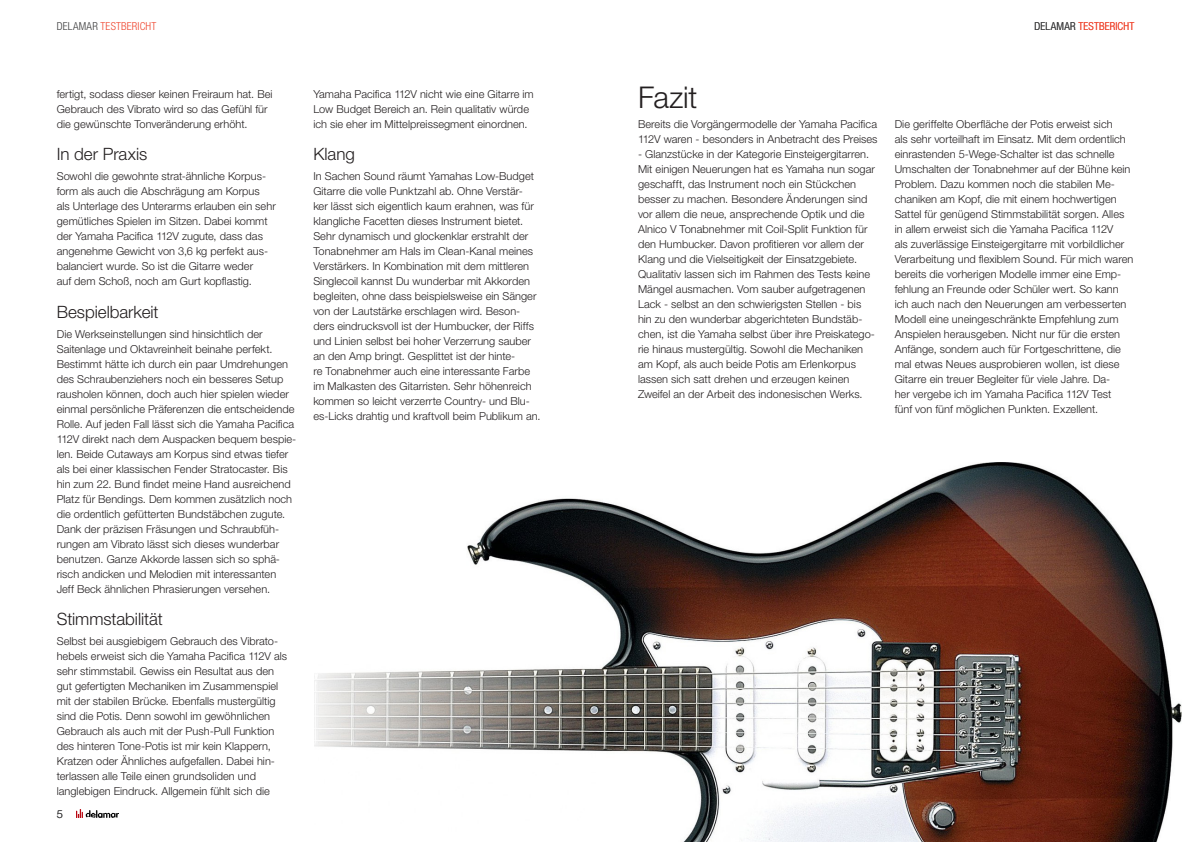
<style>
.page{position:relative;width:1191px;height:842px;background:#fff}
.page>*{position:absolute;margin:0;border:0;box-sizing:border-box;transform-origin:0 0}
.t1{font:300 30px "Helvetica Neue LT Std";letter-spacing:-.01em;color:#231f20}
.t2{font:300 17px "Helvetica Neue LT Std";letter-spacing:-.005em;color:#231f20}
.t3{font:300 11px/15px "Helvetica Neue LT Std";letter-spacing:.005em;color:#231f20}
.t4{font:300 condensed 11px "Helvetica Neue LT Std";letter-spacing:.015em;color:#ef452e}
.t5{font:300 11px "Helvetica Neue LT Std";color:#3e3e3f}
.s1{color:#3e3e3f}
</style>
<div class="page">
<img style="left:77px;top:810px;width:41px;height:7px">
<img style="left:315px;top:462px;width:866px;height:380px">
<p class="t4" style="left:57px;top:20px;width:101px"><span class="s1">DELAMAR</span> TESTBERICHT</p>
<p class="t4" style="left:1034px;top:20px;width:101px"><span class="s1">DELAMAR</span> TESTBERICHT</p>
<p class="t3" style="left:57px;top:86px;width:217px">fertigt, sodass dieser keinen Freiraum hat. Bei<br>Gebrauch des Vibrato wird so das Gefühl für die gewünschte Tonveränderung erhöht.</p>
<h3 class="t2" style="left:57px;top:144px;width:92px">In der Praxis</h3>
<p class="t3" style="left:57px;top:168px;width:221px">Sowohl die gewohnte strat-ähnliche Korpus&shy;form als auch die Abschrägung am Korpus<br>als Unterlage des Unterarms erlauben ein sehr gemütliches Spielen im Sitzen. Dabei kommt der Yamaha Pacifica 112V zugute, dass das angenehme Gewicht von 3,6 kg perfekt aus&shy;balanciert wurde. So ist die Gitarre weder<br>auf dem Schoß, noch am Gurt kopflastig.</p>
<h3 class="t2" style="left:57px;top:301px;width:103px">Bespielbarkeit</h3>
<p class="t3" style="left:57px;top:326px;width:241px">Die Werkseinstellungen sind hinsichtlich der Saitenlage und Oktavreinheit beinahe perfekt.<br>Bestimmt hätte ich durch ein paar Umdrehungen des Schraubenziehers noch ein besseres Setup rausholen können, doch auch hier spielen wieder einmal persönliche Präferenzen die entscheidende Rolle. Auf jeden Fall lässt sich die Yamaha Pacifica 112V direkt nach dem Auspacken bequem bespie&shy;len. Beide Cutaways am Korpus sind etwas tiefer als bei einer klassischen Fender Stratocaster. Bis hin zum 22. Bund findet meine Hand ausreichend Platz für Bendings. Dem kommen zusätzlich noch die ordentlich gefütterten Bundstäbchen zugute.<br>Dank der präzisen Fräsungen und Schraubfüh&shy;rungen am Vibrato lässt sich dieses wunderbar benutzen. Ganze Akkorde lassen sich so sphä&shy;risch andicken und Melodien mit interessanten Jeff Beck ähnlichen Phrasierungen versehen.</p>
<h3 class="t2" style="left:57px;top:609px;width:107px">Stimmstabilität</h3>
<p class="t3" style="left:57px;top:633px;width:232px">Selbst bei ausgiebigem Gebrauch des Vibrato&shy;hebels erweist sich die Yamaha Pacifica 112V als sehr stimmstabil. Gewiss ein Resultat aus den gut gefertigten Mechaniken im Zusammenspiel mit der stabilen Brücke. Ebenfalls mustergültig sind die Potis. Denn sowohl im gewöhnlichen Gebrauch als auch mit der Push-Pull Funktion des hinteren Tone-Potis ist mir kein Klappern, Kratzen oder Ähnliches aufgefallen. Dabei hin&shy;terlassen alle Teile einen grundsoliden und langlebigen Eindruck. Allgemein fühlt sich die</p>
<p class="t5" style="left:57px;top:807px;width:8px">5</p>
<p class="t3" style="left:313px;top:86px;width:222px">Yamaha Pacifica 112V nicht wie eine Gitarre im<br>Low Budget Bereich an. Rein qualitativ würde ich sie eher im Mittelpreissegment einordnen.</p>
<h3 class="t2" style="left:313px;top:144px;width:43px">Klang</h3>
<p class="t3" style="left:313px;top:168px;width:229px">In Sachen Sound räumt Yamahas Low-Budget Gitarre die volle Punktzahl ab. Ohne Verstär-<br>ker lässt sich eigentlich kaum erahnen, was für klangliche Facetten dieses Instrument bietet.<br>Sehr dynamisch und glockenklar erstrahlt der Tonabnehmer am Hals im Clean-Kanal meines Verstärkers. In Kombination mit dem mittleren Singlecoil kannst Du wunderbar mit Akkorden begleiten, ohne dass beispielsweise ein Sänger von der Lautstärke erschlagen wird. Beson&shy;ders eindrucksvoll ist der Humbucker, der Riffs und Linien selbst bei hoher Verzerrung sauber an den Amp bringt. Gesplittet ist der hinte-<br>re Tonabnehmer auch eine interessante Farbe im Malkasten des Gitarristen. Sehr höhenreich kommen so leicht verzerrte Country- und Blu&shy;es-Licks drahtig und kraftvoll beim Publikum an.</p>
<h2 class="t1" style="left:638px;top:78px;width:61px">Fazit</h2>
<p class="t3" style="left:638px;top:116px;width:241px">Bereits die Vorgängermodelle der Yamaha Pacifica<br>112V waren - besonders in Anbetracht des Preises</p>
<p class="t3" style="left:638px;top:146px;width:238px">- Glanzstücke in der Kategorie Einsteigergitarren.<br>Mit einigen Neuerungen hat es Yamaha nun sogar geschafft, das Instrument noch ein Stückchen besser zu machen. Besondere Änderungen sind vor allem die neue, ansprechende Optik und die Alnico V Tonabnehmer mit Coil-Split Funktion für den Humbucker. Davon profitieren vor allem der Klang und die Vielseitigkeit der Einsatzgebiete.<br>Qualitativ lassen sich im Rahmen des Tests keine Mängel ausmachen. Vom sauber aufgetragenen Lack - selbst an den schwierigsten Stellen - bis hin zu den wunderbar abgerichteten Bundstäb&shy;chen, ist die Yamaha selbst über ihre Preiskatego&shy;rie hinaus mustergültig. Sowohl die Mechaniken am Kopf, als auch beide Potis am Erlenkorpus lassen sich satt drehen und erzeugen keinen Zweifel an der Arbeit des indonesischen Werks.</p>
<p class="t3" style="left:894px;top:116px;width:240px">Die geriffelte Oberfläche der Potis erweist sich<br>als sehr vorteilhaft im Einsatz. Mit dem ordentlich einrastenden 5-Wege-Schalter ist das schnelle Umschalten der Tonabnehmer auf der Bühne kein Problem. Dazu kommen noch die stabilen Me&shy;chaniken am Kopf, die mit einem hochwertigen Sattel für genügend Stimmstabilität sorgen. Alles in allem erweist sich die Yamaha Pacifica 112V<br>als zuverlässige Einsteigergitarre mit vorbildlicher Verarbeitung und flexiblem Sound. Für mich waren bereits die vorherigen Modelle immer eine Emp&shy;fehlung an Freunde oder Schüler wert. So kann ich auch nach den Neuerungen am verbesserten Modell eine uneingeschränkte Empfehlung zum Anspielen herausgeben. Nicht nur für die ersten Anfänge, sondern auch für Fortgeschrittene, die mal etwas Neues ausprobieren wollen, ist diese Gitarre ein treuer Begleiter für viele Jahre. Da-<br>her vergebe ich im Yamaha Pacifica 112V Test<br>fünf von fünf möglichen Punkten. Exzellent.</p>
</div>
